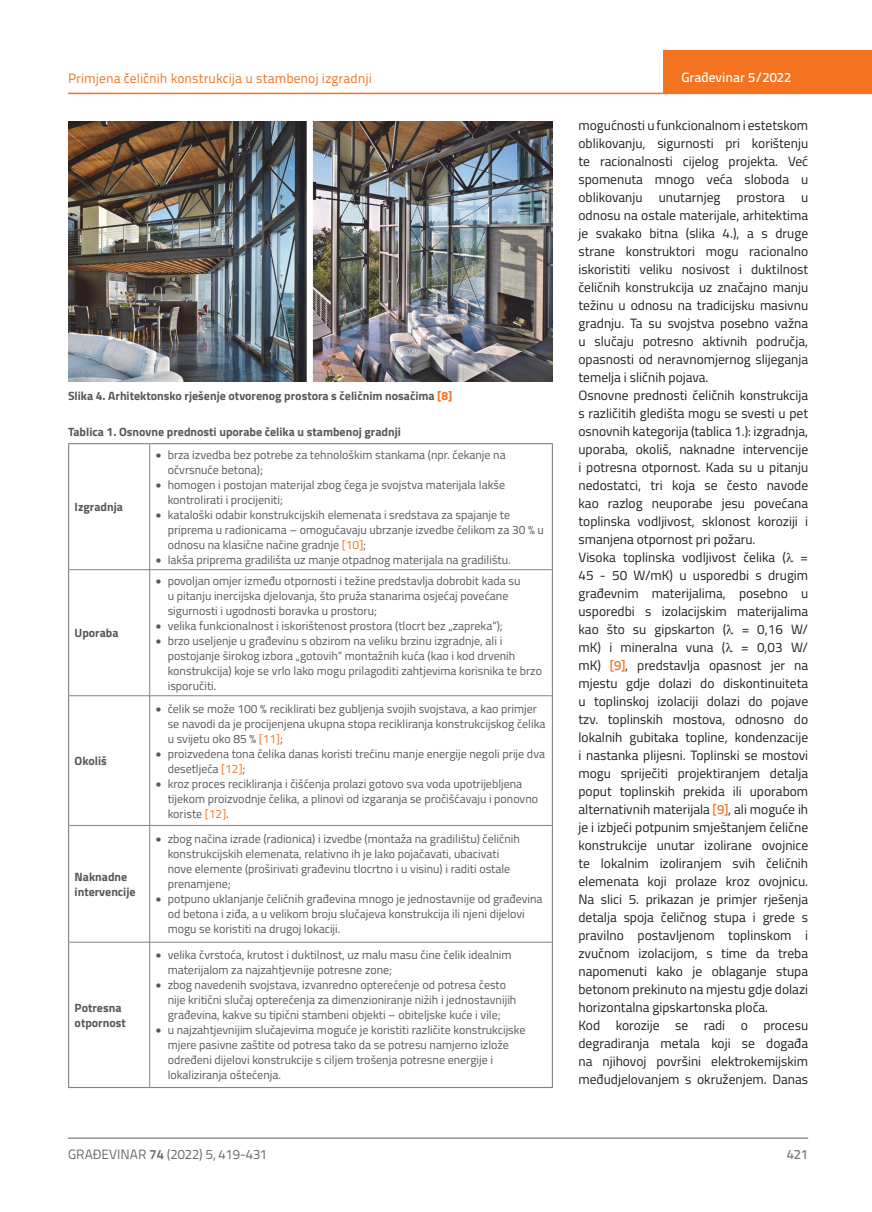
<style>
.page{position:relative;width:872px;height:1212px;background:#fff}
.page>*{position:absolute;margin:0;border:0;box-sizing:border-box;transform-origin:0 0}
.t1{font:13.5px/18px "Titillium";color:#231f20}
.t2{font:13.5px "Titillium Text 22 L";color:#f47321}
.t3{font:13.5px "Titillium Text 22 L";color:#6c6d70}
.t4{font:500 13.5px "Titillium Text 22 L";color:#fff}
.t5{font:500 13.5px "Titillium Text 22 L";color:#787a7d}
.t6{font:12px/15px "Titillium";color:#57585a}
.t7{font:700 12px/15px "Titillium";color:#57585a}
.s1{color:#f47321}
.s2{font-family:"Titillium Text 22 L";font-weight:500;color:#f47321}
.s3{font-weight:700}
</style>
<div class="page">
<hr style="left:68px;top:93px;width:804px;height:1px;background:#f47321">
<div style="left:663px;top:50px;width:209px;height:44px;background:#f47321"></div>
<hr style="left:68px;top:1138px;width:740px;height:1px;background:#57585a">
<img style="left:68px;top:122px;width:485px;height:260px">
<hr style="left:149px;top:444px;width:1px;height:125px;background:#808285">
<hr style="left:69px;top:569px;width:81px;height:1px;background:#808285">
<hr style="left:150px;top:569px;width:402px;height:1px;background:#808285">
<hr style="left:149px;top:570px;width:1px;height:125px;background:#808285">
<hr style="left:69px;top:695px;width:81px;height:1px;background:#808285">
<hr style="left:150px;top:695px;width:402px;height:1px;background:#808285">
<hr style="left:149px;top:696px;width:1px;height:129px;background:#808285">
<hr style="left:69px;top:825px;width:81px;height:1px;background:#808285">
<hr style="left:150px;top:825px;width:402px;height:1px;background:#808285">
<hr style="left:149px;top:825px;width:1px;height:117px;background:#808285">
<hr style="left:69px;top:942px;width:81px;height:1px;background:#808285">
<hr style="left:150px;top:942px;width:402px;height:1px;background:#808285">
<hr style="left:149px;top:942px;width:1px;height:145px;background:#808285">
<hr style="left:68px;top:443px;width:82px;height:1px;background:#808285">
<hr style="left:68px;top:444px;width:1px;height:126px;background:#808285">
<hr style="left:150px;top:443px;width:403px;height:1px;background:#808285">
<hr style="left:552px;top:444px;width:1px;height:126px;background:#808285">
<hr style="left:68px;top:570px;width:1px;height:126px;background:#808285">
<hr style="left:552px;top:570px;width:1px;height:126px;background:#808285">
<hr style="left:68px;top:696px;width:1px;height:129px;background:#808285">
<hr style="left:552px;top:696px;width:1px;height:129px;background:#808285">
<hr style="left:68px;top:825px;width:1px;height:117px;background:#808285">
<hr style="left:552px;top:825px;width:1px;height:117px;background:#808285">
<hr style="left:68px;top:942px;width:1px;height:145px;background:#808285">
<hr style="left:552px;top:942px;width:1px;height:145px;background:#808285">
<hr style="left:68px;top:1087px;width:82px;height:1px;background:#808285">
<hr style="left:150px;top:1087px;width:403px;height:1px;background:#808285">
<p class="t2" style="left:68px;top:68px;width:305px">Primjena čeličnih konstrukcija u stambenoj izgradnji</p>
<p class="t7" style="left:68px;top:387px;width:386px">Slika 4. Arhitektonsko rješenje otvorenog prostora s čeličnim nosačima <span class="s1">[8]</span></p>
<p class="t7" style="left:68px;top:423px;width:334px">Tablica 1. Osnovne prednosti uporabe čelika u stambenoj gradnji</p>
<p class="t7" style="left:75px;top:499px;width:50px">Izgradnja</p>
<p class="t7" style="left:75px;top:625px;width:45px">Uporaba</p>
<p class="t7" style="left:75px;top:753px;width:34px">Okoliš</p>
<p class="t7" style="left:75px;top:868px;width:63px">Naknadne intervencije</p>
<p class="t7" style="left:75px;top:999px;width:53px">Potresna otpornost</p>
<p class="t6" style="left:168px;top:446px;width:339px;text-indent:-12px">• brza izvedba bez potrebe za tehnološkim stankama (npr. čekanje na očvrsnuće betona);</p>
<p class="t6" style="left:168px;top:476px;width:339px;text-indent:-12px">• homogen i postojan materijal zbog čega je svojstva materijala lakše kontrolirati i procijeniti;</p>
<p class="t6" style="left:168px;top:506px;width:378px;text-indent:-12px">• kataloški odabir konstrukcijskih elemenata i sredstava za spajanje te priprema u radionicama – omogućavaju ubrzanje izvedbe čelikom za 30 % u odnosu na klasične načine gradnje <span class="s1">[10]</span>;</p>
<p class="t6" style="left:156px;top:551px;width:356px">• lakša priprema gradilišta uz manje otpadnog materijala na gradilištu.</p>
<p class="t6" style="left:168px;top:572px;width:354px;text-indent:-12px">• povoljan omjer između otpornosti i težine predstavlja dobrobit kada su u pitanju inercijska djelovanja, što pruža stanarima osjećaj povećane sigurnosti i ugodnosti boravka u prostoru;</p>
<p class="t6" style="left:156px;top:617px;width:349px">• velika funkcionalnost i iskorištenost prostora (tlocrt bez „zapreka“);</p>
<p class="t6" style="left:168px;top:632px;width:376px;text-indent:-12px">• brzo useljenje u građevinu s obzirom na veliku brzinu izgradnje, ali i postojanje širokog izbora „gotovih“ montažnih kuća (kao i kod drvenih konstrukcija) koje se vrlo lako mogu prilagoditi zahtjevima korisnika te brzo isporučiti.</p>
<p class="t6" style="left:168px;top:700px;width:379px;text-indent:-12px">• čelik se može 100 % reciklirati bez gubljenja svojih svojstava, a kao primjer se navodi da je procijenjena ukupna stopa recikliranja konstrukcijskog čelika u svijetu oko 85 % <span class="s1">[11]</span>;</p>
<p class="t6" style="left:168px;top:745px;width:379px;text-indent:-12px">• proizvedena tona čelika danas koristi trećinu manje energije negoli prije dva desetljeća <span class="s1">[12]</span>;</p>
<p class="t6" style="left:168px;top:775px;width:372px;text-indent:-12px">• kroz proces recikliranja i čišćenja prolazi gotovo sva voda upotrijebljena tijekom proizvodnje čelika, a plinovi od izgaranja se pročišćavaju i ponovno koriste <span class="s1">[12]</span>.</p>
<p class="t6" style="left:168px;top:831px;width:354px;text-indent:-12px">• zbog načina izrade (radionica) i izvedbe (montaža na gradilištu) čeličnih konstrukcijskih elemenata, relativno ih je lako pojačavati, ubacivati nove elemente (proširivati građevinu tlocrtno i u visinu) i raditi ostale prenamjene;</p>
<p class="t6" style="left:168px;top:891px;width:376px;text-indent:-12px">• potpuno uklanjanje čeličnih građevina mnogo je jednostavnije od građevina od betona i ziđa, a u velikom broju slučajeva konstrukcija ili njeni dijelovi mogu se koristiti na drugoj lokaciji.</p>
<p class="t6" style="left:168px;top:947px;width:345px;text-indent:-12px">• velika čvrstoća, krutost i duktilnost, uz malu masu čine čelik idealnim materijalom za najzahtjevnije potresne zone;</p>
<p class="t6" style="left:168px;top:977px;width:350px;text-indent:-12px">• zbog navedenih svojstava, izvanredno opterećenje od potresa često nije kritični slučaj opterećenja za dimenzioniranje nižih i jednostavnijih građevina, kakve su tipični stambeni objekti – obiteljske kuće i vile;</p>
<p class="t6" style="left:168px;top:1022px;width:359px;text-indent:-12px">• u najzahtjevnijim slučajevima moguće je koristiti različite konstrukcijske mjere pasivne zaštite od potresa tako da se potresu namjerno izlože određeni dijelovi konstrukcije s ciljem trošenja potresne energije i lokaliziranja oštećenja.</p>
<p class="t4" style="left:681px;top:67px;width:111px">Građevinar 5/2022</p>
<p class="t1" style="left:578px;top:115px;width:231px">mogućnosti u funkcionalnom i estetskom oblikovanju, sigurnosti pri korištenju te racionalnosti cijelog projekta. Već spomenuta mnogo veća sloboda u oblikovanju unutarnjeg prostora u odnosu na ostale materijale, arhitektima je svakako bitna (slika 4.), a s druge strane konstruktori mogu racionalno iskoristiti veliku nosivost i duktilnost čeličnih konstrukcija uz značajno manju težinu u odnosu na tradicijsku masivnu gradnju. Ta su svojstva posebno važna u slučaju potresno aktivnih područja, opasnosti od neravnomjernog slijeganja temelja i sličnih pojava.<br>Osnovne prednosti čeličnih konstrukcija s različitih gledišta mogu se svesti u pet osnovnih kategorija (tablica 1.): izgradnja, uporaba, okoliš, naknadne intervencije i potresna otpornost. Kada su u pitanju nedostatci, tri koja se često navode kao razlog neuporabe jesu povećana toplinska vodljivost, sklonost koroziji i smanjena otpornost pri požaru.<br>Visoka toplinska vodljivost čelika ( = 45 - 50 W/mK) u usporedbi s drugim građevnim materijalima, posebno u usporedbi s izolacijskim materijalima kao što su gipskarton ( = 0,16 W/ mK) i mineralna vuna ( = 0,03 W/ mK) <span class="s2">[9]</span>, predstavlja opasnost jer na mjestu gdje dolazi do diskontinuiteta u toplinskoj izolaciji dolazi do pojave tzv. toplinskih mostova, odnosno do lokalnih gubitaka topline, kondenzacije i nastanka plijesni. Toplinski se mostovi mogu spriječiti projektiranjem detalja poput toplinskih prekida ili uporabom alternativnih materijala <span class="s2">[9]</span>, ali moguće ih je i izbjeći potpunim smještanjem čelične konstrukcije unutar izolirane ovojnice te lokalnim izoliranjem svih čeličnih elemenata koji prolaze kroz ovojnicu.<br>Na slici 5. prikazan je primjer rješenja detalja spoja čeličnog stupa i grede s pravilno postavljenom toplinskom i zvučnom izolacijom, s time da treba napomenuti kako je oblaganje stupa betonom prekinuto na mjestu gdje dolazi horizontalna gipskartonska ploča.<br>Kod korozije se radi o procesu degradiranja metala koji se događa na njihovoj površini elektrokemijskim međudjelovanjem s okruženjem. Danas</p>
<p class="t3" style="left:68px;top:1144px;width:201px">GRAĐEVINAR <span class="s3">74</span> (2022) 5, 419-431</p>
<p class="t5" style="left:786px;top:1144px;width:23px">421</p>
</div>
